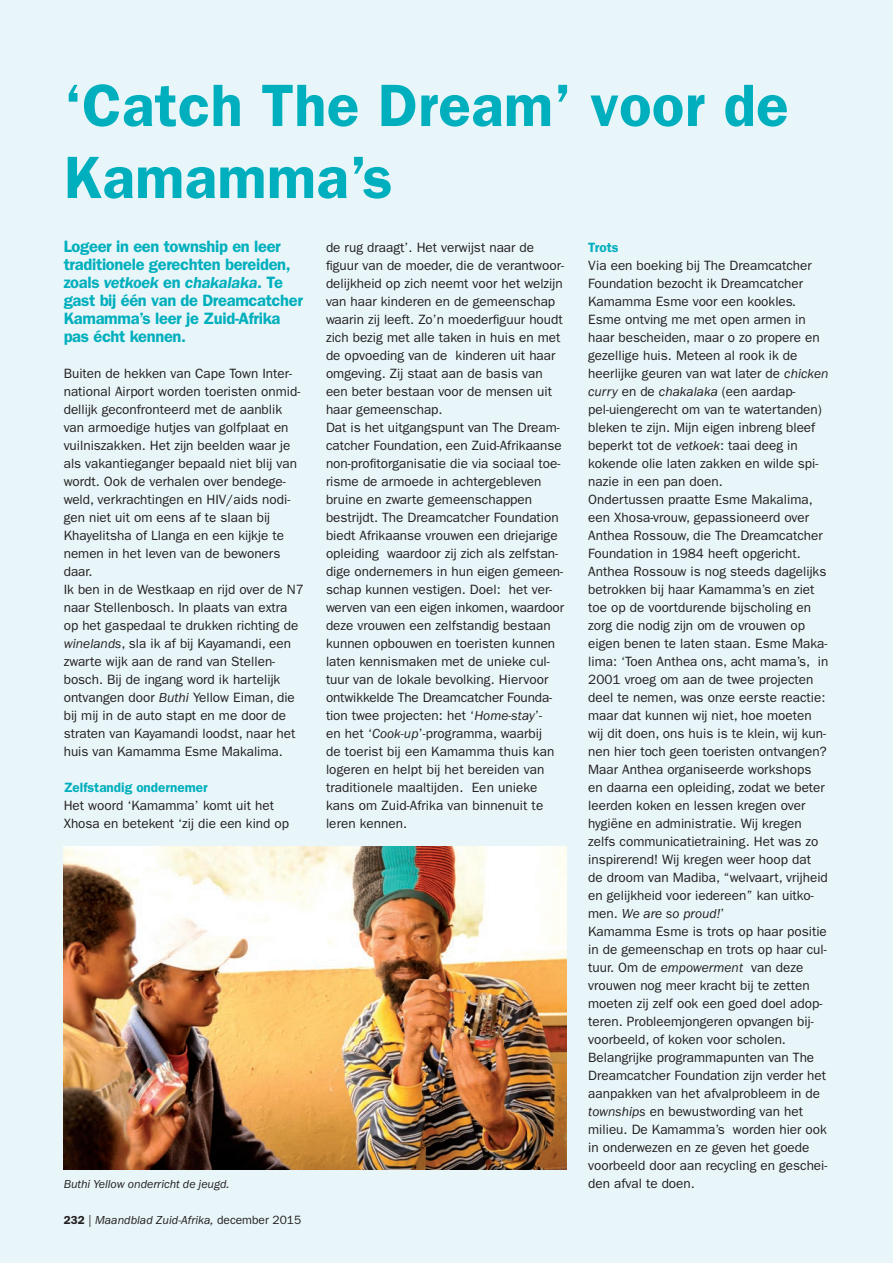
<style>
.page{position:relative;width:893px;height:1263px;background:#e8f5f9}
.page>*{position:absolute;margin:0;border:0;box-sizing:border-box;transform-origin:0 0}
.t1{font:600 60px/72px "ITC Franklin Gothic Std";letter-spacing:.005em;color:#00afbd}
.t2{font:600 16.5px/18px "ITC Franklin Gothic Std";letter-spacing:-.02em;color:#00afbd}
.t3{font:13.5px/18px "ITC Franklin Gothic Std";color:#231f20}
.t4{font:600 13.5px "ITC Franklin Gothic Std";color:#00afbd}
.t5{font:italic 12px "ITC Franklin Gothic Std";color:#231f20}
.t6{font:italic 12px "Franklin Goth EF";color:#231f20}
.s1{font-style:italic}
.s2{font-family:"Franklin Goth EF";font-weight:600;font-style:normal}
.s3{font-style:normal}
</style>
<div class="page">
<img style="left:64px;top:846px;width:503px;height:323px">
<h1 class="t1" style="left:64px;top:69px;width:726px">‘Catch The Dream’ voor de<br>Kamamma’s</h1>
<p class="t2" style="left:64px;top:237px;width:241px">Logeer in een township en leer traditionele gerechten bereiden, zoals <span class="s1">vetkoek</span> en <span class="s1">chakalaka</span>. Te gast bij één van de Dreamcatcher<br>Kamamma’s leer je Zuid-Afrika pas écht kennen.</p>
<p class="t3" style="left:64px;top:365px;width:242px">Buiten de hekken van Cape Town Inter&shy;national Airport worden toeristen onmid&shy;dellijk geconfronteerd met de aanblik van armoedige hutjes van golfplaat en vuilniszakken. Het zijn beelden waar je als vakantieganger bepaald niet blij van wordt. Ook de verhalen over bendege&shy;weld, verkrachtingen en HIV/aids nodi&shy;gen niet uit om eens af te slaan bij Khayelitsha of Llanga en een kijkje te nemen in het leven van de bewoners daar.<br>Ik ben in de Westkaap en rijd over de N7 naar Stellenbosch. In plaats van extra op het gaspedaal te drukken richting de <span class="s1">winelands</span>, sla ik af bij Kayamandi, een zwarte wijk aan de rand van Stellen&shy;bosch. Bij de ingang word ik hartelijk ontvangen door <span class="s1">Buthi</span> Yellow Eiman, die bij mij in de auto stapt en me door de straten van Kayamandi loodst, naar het huis van Kamamma Esme Makalima.</p>
<p class="t4" style="left:64px;top:779px;width:146px">Zelfstandig ondernemer</p>
<p class="t3" style="left:64px;top:796px;width:227px">Het woord ‘Kamamma’ komt uit het<br>Xhosa en betekent ‘zij die een kind op</p>
<p class="t3" style="left:326px;top:238px;width:240px">de rug draagt’. Het verwijst naar de figuur van de moeder, die de verantwoor&shy;delijkheid op zich neemt voor het welzijn van haar kinderen en de gemeenschap waarin zij leeft. Zo’n moederfiguur houdt zich bezig met alle taken in huis en met de opvoeding van de kinderen uit haar omgeving. Zij staat aan de basis van een beter bestaan voor de mensen uit haar gemeenschap.<br>Dat is het uitgangspunt van The Dream&shy;catcher Foundation, een Zuid-Afrikaanse non-profitorganisatie die via sociaal toe&shy;risme de armoede in achtergebleven bruine en zwarte gemeenschappen bestrijdt. The Dreamcatcher Foundation biedt Afrikaanse vrouwen een driejarige opleiding waardoor zij zich als zelfstan&shy;dige ondernemers in hun eigen gemeen&shy;schap kunnen vestigen. Doel: het ver&shy;werven van een eigen inkomen, waardoor deze vrouwen een zelfstandig bestaan kunnen opbouwen en toeristen kunnen laten kennismaken met de unieke cul&shy;tuur van de lokale bevolking. Hiervoor ontwikkelde The Dreamcatcher Founda&shy;tion twee projecten: het ‘<span class="s1">Home-stay</span>’-<br>en het ‘<span class="s1">Cook-up</span>’-programma, waarbij<br>de toerist bij een Kamamma thuis kan logeren en helpt bij het bereiden van traditionele maaltijden. Een unieke kans om Zuid-Afrika van binnenuit te leren kennen.</p>
<p class="t6" style="left:64px;top:1178px;width:167px">Buthi Yellow onderricht de jeugd.</p>
<p class="t5" style="left:64px;top:1213px;width:239px"><span class="s2">232</span> <span class="s3">|</span> Maandblad Zuid-Afrika, <span class="s3">december 2015</span></p>
<p class="t4" style="left:588px;top:239px;width:32px">Trots</p>
<p class="t3" style="left:588px;top:257px;width:242px">Via een boeking bij The Dreamcatcher Foundation bezocht ik Dreamcatcher Kamamma Esme voor een kookles<span class="s1">.<br></span>Esme ontving me met open armen in haar bescheiden, maar o zo propere en gezellige huis. Meteen al rook ik de heerlijke geuren van wat later de <span class="s1">chicken curry</span> en de <span class="s1">chakalaka</span> (een aardap&shy;pel-uiengerecht om van te watertanden) bleken te zijn. Mijn eigen inbreng bleef beperkt tot de <span class="s1">vetkoek</span>: taai deeg in kokende olie laten zakken en wilde spi&shy;nazie in een pan doen.<br>Ondertussen praatte Esme Makalima, een Xhosa-vrouw, gepassioneerd over Anthea Rossouw, die The Dreamcatcher Foundation in 1984 heeft opgericht.<br>Anthea Rossouw is nog steeds dagelijks betrokken bij haar Kamamma’s en ziet toe op de voortdurende bijscholing en zorg die nodig zijn om de vrouwen op eigen benen te laten staan. Esme Maka&shy;lima: ‘Toen Anthea ons, acht mama’s, in 2001 vroeg om aan de twee projecten deel te nemen, was onze eerste reactie: maar dat kunnen wij niet, hoe moeten wij dit doen, ons huis is te klein, wij kun&shy;nen hier toch geen toeristen ontvangen?<br>Maar Anthea organiseerde workshops en daarna een opleiding, zodat we beter leerden koken en lessen kregen over hygiëne en administratie. Wij kregen zelfs communicatietraining. Het was zo inspirerend! Wij kregen weer hoop dat de droom van Madiba, “welvaart, vrijheid en gelijkheid voor iedereen” kan uitko&shy;men. <span class="s1">We are so proud!</span>’<br>Kamamma Esme is trots op haar positie in de gemeenschap en trots op haar cul&shy;tuur. Om de <span class="s1">empowerment</span> van deze vrouwen nog meer kracht bij te zetten moeten zij zelf ook een goed doel adop&shy;teren. Probleemjongeren opvangen bij&shy;voorbeeld, of koken voor scholen.<br>Belangrijke programmapunten van The Dreamcatcher Foundation zijn verder het aanpakken van het afvalprobleem in de <span class="s1">townships</span> en bewustwording van het milieu. De Kamamma’s worden hier ook in onderwezen en ze geven het goede voorbeeld door aan recycling en geschei&shy;den afval te doen.</p>
</div>
